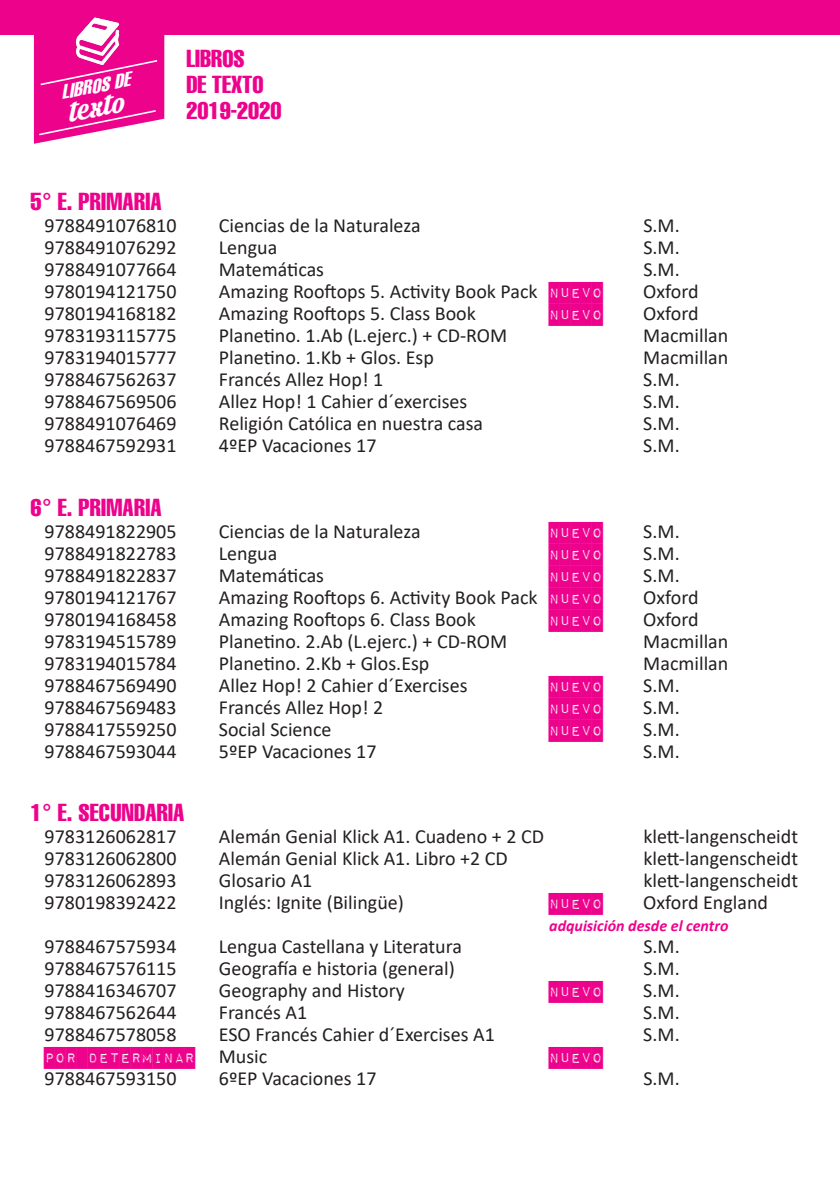
<style>
.page{position:relative;width:840px;height:1191px;background:#fff}
.page>*{position:absolute;margin:0;border:0;box-sizing:border-box;transform-origin:0 0}
.t1{font:37.2px "Krinkes Decor PERSONALUSE";color:#fff}
.t2{font:extra-condensed 24px/26px "Helvetica";letter-spacing:.01em;color:#ed028c}
.t3{font:20px "Calibri";color:#231f20}
.t4{font:italic extra-condensed 19.4px "Helvetica";color:#fff}
.t5{font:18px "Impact Label";color:#ed028c}
.t6{font:italic 700 16px "Calibri";color:#ed028c}
.s1{font-family:"Impact Label";font-size:18px;color:#ed028c}
.s2{font-family:"Calibri";font-size:20px;color:#231f20}
</style>
<div class="page">
<div style="left:0;top:0;width:839px;height:35px;background:#ed028c"></div>
<svg style="left:34px;top:17px;width:130px;height:127px"></svg>
<img style="left:74px;top:18px;width:47px;height:46px">
<p class="t2" style="left:186px;top:44px;width:79px">LIBROS<br>DE TEXTO</p>
<p class="t4" style="left:58px;top:80px;width:71px;rotate:-11deg">LIBROS DE</p>
<h1 class="t1" style="left:64px;top:88px;width:58px;rotate:-11deg">texto</h1>
<p class="t2" style="left:186px;top:96px;width:97px">2019-2020</p>
<p class="t2" style="left:31px;top:188px;width:132px">5º E. PRIMARIA</p>
<p class="t3" style="left:45px;top:212px;width:133px">9788491076810</p>
<p class="t3" style="left:219px;top:212px;width:203px">Ciencias de la Naturaleza</p>
<p class="t3" style="left:643px;top:212px;width:38px">S.M.</p>
<p class="t3" style="left:45px;top:234px;width:133px">9788491076292</p>
<p class="t3" style="left:219px;top:234px;width:60px">Lengua</p>
<p class="t3" style="left:643px;top:234px;width:38px">S.M.</p>
<p class="t3" style="left:45px;top:256px;width:133px">9788491077664</p>
<p class="t3" style="left:219px;top:256px;width:107px">Matemáticas</p>
<p class="t3" style="left:643px;top:256px;width:38px">S.M.</p>
<p class="t3" style="left:45px;top:278px;width:133px">9780194121750</p>
<p class="t3" style="left:219px;top:278px;width:385px">Amazing Rooftops 5. Activity Book Pack <span class="s1">NUEVO</span></p>
<p class="t3" style="left:643px;top:278px;width:57px">Oxford</p>
<p class="t3" style="left:45px;top:300px;width:133px">9780194168182</p>
<p class="t3" style="left:219px;top:300px;width:258px">Amazing Rooftops 5. Class Book</p>
<p class="t5" style="left:549px;top:304px;width:55px">NUEVO</p>
<p class="t3" style="left:643px;top:300px;width:57px">Oxford</p>
<p class="t3" style="left:45px;top:322px;width:133px">9783193115775</p>
<p class="t3" style="left:219px;top:322px;width:290px">Planetino. 1.Ab (L.ejerc.) + CD-ROM</p>
<p class="t3" style="left:643px;top:322px;width:86px">Macmillan</p>
<p class="t3" style="left:45px;top:344px;width:133px">9783194015777</p>
<p class="t3" style="left:219px;top:344px;width:216px">Planetino. 1.Kb + Glos. Esp</p>
<p class="t3" style="left:643px;top:344px;width:86px">Macmillan</p>
<p class="t3" style="left:45px;top:366px;width:133px">9788467562637</p>
<p class="t3" style="left:219px;top:366px;width:166px">Francés Allez Hop! 1</p>
<p class="t3" style="left:643px;top:366px;width:38px">S.M.</p>
<p class="t3" style="left:45px;top:388px;width:133px">9788467569506</p>
<p class="t3" style="left:219px;top:388px;width:250px">Allez Hop! 1 Cahier d´exercises</p>
<p class="t3" style="left:643px;top:388px;width:38px">S.M.</p>
<p class="t3" style="left:45px;top:410px;width:133px">9788491076469</p>
<p class="t3" style="left:219px;top:410px;width:266px">Religión Católica en nuestra casa</p>
<p class="t3" style="left:643px;top:410px;width:38px">S.M.</p>
<p class="t3" style="left:45px;top:432px;width:133px">9788467592931</p>
<p class="t3" style="left:219px;top:432px;width:159px">4ºEP Vacaciones 17</p>
<p class="t3" style="left:643px;top:432px;width:38px">S.M.</p>
<p class="t2" style="left:31px;top:493px;width:132px">6º E. PRIMARIA</p>
<p class="t3" style="left:45px;top:517px;width:133px">9788491822905</p>
<p class="t3" style="left:219px;top:517px;width:203px">Ciencias de la Naturaleza</p>
<p class="t5" style="left:549px;top:521px;width:55px">NUEVO</p>
<p class="t3" style="left:643px;top:517px;width:38px">S.M.</p>
<p class="t3" style="left:45px;top:539px;width:133px">9788491822783</p>
<p class="t3" style="left:219px;top:539px;width:60px">Lengua</p>
<p class="t5" style="left:549px;top:543px;width:55px">NUEVO</p>
<p class="t3" style="left:643px;top:539px;width:38px">S.M.</p>
<p class="t3" style="left:45px;top:561px;width:133px">9788491822837</p>
<p class="t3" style="left:219px;top:561px;width:107px">Matemáticas</p>
<p class="t5" style="left:549px;top:565px;width:55px">NUEVO</p>
<p class="t3" style="left:643px;top:561px;width:38px">S.M.</p>
<p class="t3" style="left:45px;top:583px;width:133px">9780194121767</p>
<p class="t3" style="left:219px;top:583px;width:385px">Amazing Rooftops 6. Activity Book Pack <span class="s1">NUEVO</span></p>
<p class="t3" style="left:643px;top:583px;width:57px">Oxford</p>
<p class="t3" style="left:45px;top:605px;width:133px">9780194168458</p>
<p class="t3" style="left:219px;top:605px;width:258px">Amazing Rooftops 6. Class Book</p>
<p class="t5" style="left:549px;top:609px;width:55px">NUEVO</p>
<p class="t3" style="left:643px;top:605px;width:57px">Oxford</p>
<p class="t3" style="left:45px;top:627px;width:133px">9783194515789</p>
<p class="t3" style="left:219px;top:627px;width:290px">Planetino. 2.Ab (L.ejerc.) + CD-ROM</p>
<p class="t3" style="left:643px;top:627px;width:86px">Macmillan</p>
<p class="t3" style="left:45px;top:649px;width:133px">9783194015784</p>
<p class="t3" style="left:219px;top:649px;width:212px">Planetino. 2.Kb + Glos.Esp</p>
<p class="t3" style="left:643px;top:649px;width:86px">Macmillan</p>
<p class="t3" style="left:45px;top:671px;width:133px">9788467569490</p>
<p class="t3" style="left:219px;top:671px;width:250px">Allez Hop! 2 Cahier d´Exercises</p>
<p class="t5" style="left:549px;top:675px;width:55px">NUEVO</p>
<p class="t3" style="left:643px;top:671px;width:38px">S.M.</p>
<p class="t3" style="left:45px;top:693px;width:133px">9788467569483</p>
<p class="t3" style="left:219px;top:693px;width:166px">Francés Allez Hop! 2</p>
<p class="t5" style="left:549px;top:697px;width:55px">NUEVO</p>
<p class="t3" style="left:643px;top:693px;width:38px">S.M.</p>
<p class="t3" style="left:45px;top:715px;width:133px">9788417559250</p>
<p class="t3" style="left:219px;top:715px;width:114px">Social Science</p>
<p class="t5" style="left:549px;top:719px;width:55px">NUEVO</p>
<p class="t3" style="left:643px;top:715px;width:38px">S.M.</p>
<p class="t3" style="left:45px;top:737px;width:133px">9788467593044</p>
<p class="t3" style="left:219px;top:737px;width:159px">5ºEP Vacaciones 17</p>
<p class="t3" style="left:643px;top:737px;width:38px">S.M.</p>
<p class="t2" style="left:31px;top:799px;width:155px">1º E. SECUNDARIA</p>
<p class="t3" style="left:45px;top:822px;width:133px">9783126062817</p>
<p class="t3" style="left:219px;top:822px;width:326px">Alemán Genial Klick A1. Cuadeno + 2 CD</p>
<p class="t3" style="left:643px;top:822px;width:156px">klett-langenscheidt</p>
<p class="t3" style="left:45px;top:844px;width:133px">9783126062800</p>
<p class="t3" style="left:219px;top:844px;width:290px">Alemán Genial Klick A1. Libro +2 CD</p>
<p class="t3" style="left:643px;top:844px;width:156px">klett-langenscheidt</p>
<p class="t3" style="left:45px;top:866px;width:133px">9783126062893</p>
<p class="t3" style="left:219px;top:866px;width:95px">Glosario A1</p>
<p class="t3" style="left:643px;top:866px;width:156px">klett-langenscheidt</p>
<p class="t3" style="left:45px;top:888px;width:133px">9780198392422</p>
<p class="t3" style="left:219px;top:888px;width:186px">Inglés: Ignite (Bilingüe)</p>
<p class="t5" style="left:549px;top:893px;width:55px">NUEVO</p>
<p class="t3" style="left:643px;top:888px;width:126px">Oxford England</p>
<p class="t6" style="left:549px;top:914px;width:181px">adquisición desde el centro</p>
<p class="t3" style="left:45px;top:932px;width:133px">9788467575934</p>
<p class="t3" style="left:219px;top:932px;width:244px">Lengua Castellana y Literatura</p>
<p class="t3" style="left:643px;top:932px;width:38px">S.M.</p>
<p class="t3" style="left:45px;top:954px;width:133px">9788467576115</p>
<p class="t3" style="left:219px;top:954px;width:237px">Geografía e historia (general)</p>
<p class="t3" style="left:643px;top:954px;width:38px">S.M.</p>
<p class="t3" style="left:45px;top:976px;width:133px">9788416346707</p>
<p class="t3" style="left:219px;top:976px;width:187px">Geography and History</p>
<p class="t5" style="left:549px;top:981px;width:55px">NUEVO</p>
<p class="t3" style="left:643px;top:976px;width:38px">S.M.</p>
<p class="t3" style="left:45px;top:998px;width:133px">9788467562644</p>
<p class="t3" style="left:219px;top:998px;width:90px">Francés A1</p>
<p class="t3" style="left:643px;top:998px;width:38px">S.M.</p>
<p class="t3" style="left:45px;top:1020px;width:133px">9788467578058</p>
<p class="t3" style="left:219px;top:1020px;width:277px">ESO Francés Cahier d´Exercises A1</p>
<p class="t3" style="left:643px;top:1020px;width:38px">S.M.</p>
<p class="t5" style="left:45px;top:1047px;width:224px">POR DETERMINAR <span class="s2">Music</span></p>
<p class="t5" style="left:549px;top:1047px;width:55px">NUEVO</p>
<p class="t3" style="left:45px;top:1064px;width:133px">9788467593150</p>
<p class="t3" style="left:219px;top:1064px;width:159px">6ºEP Vacaciones 17</p>
<p class="t3" style="left:643px;top:1064px;width:38px">S.M.</p>
</div>
